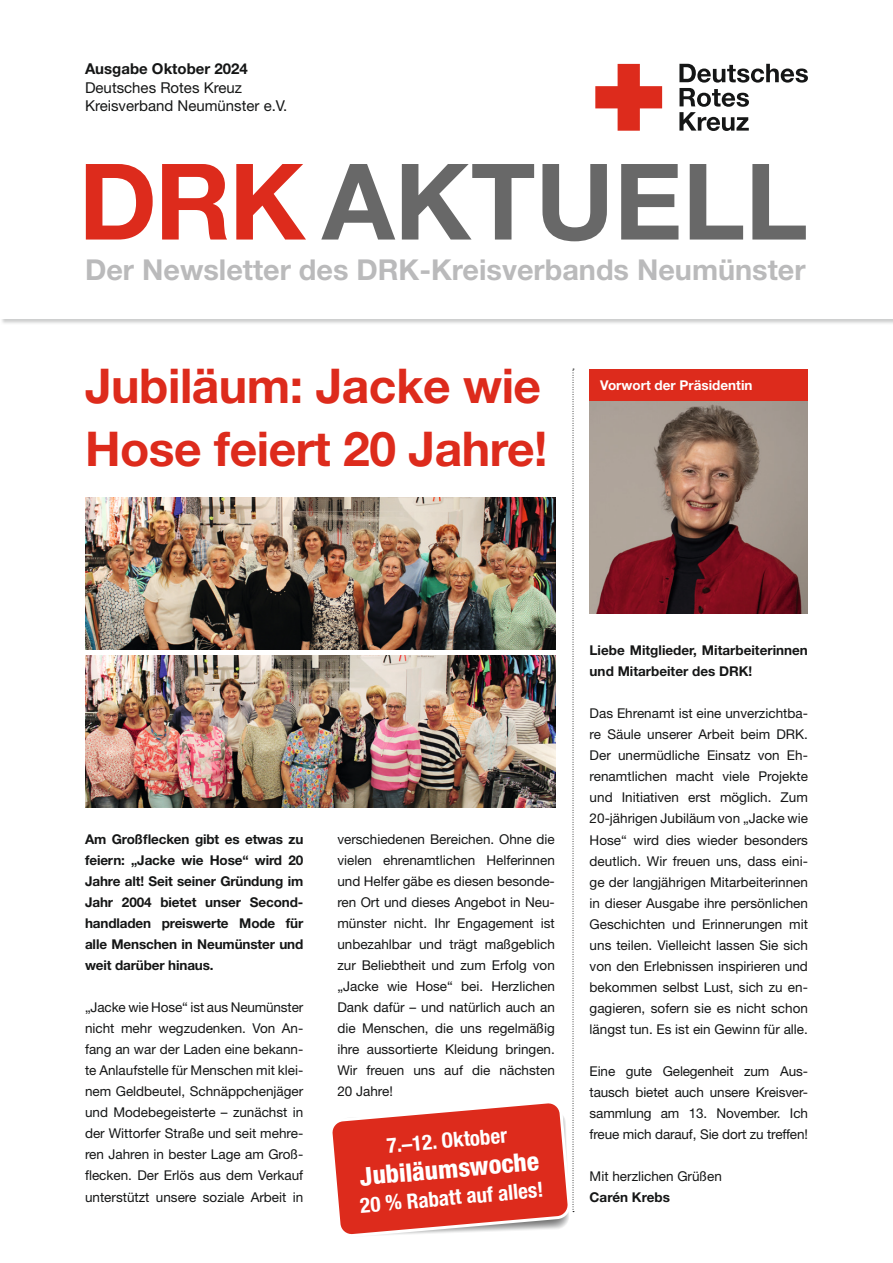
<style>
.page{position:relative;width:893px;height:1263px;background:#fff}
.page>*{position:absolute;margin:0;border:0;box-sizing:border-box;transform-origin:0 0}
.t1{font:700 105.75px "Helvetica Neue LT Std";color:#686868}
.t2{font:700 48px/63px "Helvetica Neue LT Std";letter-spacing:-.01em;color:#dd2b1c}
.t3{font:700 28.8px "Helvetica Neue LT Std";color:#bababb}
.t4{font:800 condensed 25.5px "Helvetica Neue LT Std";color:#fff}
.t5{font:700 condensed 21px "Helvetica Neue LT Std";color:#fff}
.t6{font:15px/18px "Helvetica Neue LT Std";color:#151616}
.t7{font:700 15px "Helvetica Neue LT Std";color:#151616}
.t8{font:13.5px/21px "Helvetica Neue LT Std";color:#151616;text-align:justify}
.t9{font:700 13.5px/21px "Helvetica Neue LT Std";color:#151616;text-align:justify}
.t10{font:700 13.5px "Helvetica Neue LT Std";color:#fff}
.s1{color:#dd2b1c}
</style>
<div class="page">
<svg style="left:595px;top:64px;width:67px;height:67px"></svg>
<svg style="left:679px;top:64px;width:129px;height:67px"></svg>
<img style="left:590px;top:401px;width:218px;height:212px">
<div style="left:590px;top:369px;width:218px;height:32px;background:#dd2b1c"></div>
<img style="left:85px;top:497px;width:245px;height:152px">
<img style="left:85px;top:655px;width:245px;height:152px">
<img style="left:330px;top:369px;width:244px;height:866px">
<p class="t7" style="left:85px;top:60px;width:164px">Ausgabe Oktober 2024</p>
<p class="t6" style="left:85px;top:78px;width:204px">Deutsches Rotes Kreuz<br>Kreisverband Neumünster e.V.</p>
<h1 class="t1" style="left:79px;top:136px;width:731px"><span class="s1">DRK</span> AKTUELL</h1>
<h3 class="t3" style="left:85px;top:252px;width:722px">Der Newsletter des DRK-Kreisverbands Neumünster</h3>
<h2 class="t2" style="left:85px;top:354px;width:464px">Jubiläum: Jacke wie<br>Hose feiert 20 Jahre!</h2>
<p class="t10" style="left:600px;top:376px;width:154px">Vorwort der Präsidentin</p>
<p class="t9" style="left:85px;top:829px;width:220px">Am Großflecken gibt es etwas zu feiern: „Jacke wie Hose“ wird 20<br>Jahre alt! Seit seiner Gründung im Jahr 2004 bietet unser Second&shy;handladen preiswerte Mode für alle Menschen in Neumünster und weit darüber hinaus.</p>
<p class="t8" style="left:85px;top:997px;width:220px">„Jacke wie Hose“ ist aus Neumünster nicht mehr wegzudenken. Von An&shy;fang an war der Laden eine bekann&shy;te Anlaufstelle für Menschen mit klei&shy;nem Geldbeutel, Schnäppchenjäger und Modebegeisterte – zunächst in der Wittorfer Straße und seit mehre&shy;ren Jahren in bester Lage am Groß&shy;flecken. Der Erlös aus dem Verkauf unterstützt unsere soziale Arbeit in</p>
<p class="t8" style="left:337px;top:829px;width:219px">verschiedenen Bereichen. Ohne die vielen ehrenamtlichen Helferinnen und Helfer gäbe es diesen besonde&shy;ren Ort und dieses Angebot in Neu&shy;münster nicht. Ihr Engagement ist unbezahlbar und trägt maßgeblich zur Beliebtheit und zum Erfolg von „Jacke wie Hose“ bei. Herzlichen Dank dafür – und natürlich auch an die Menschen, die uns regelmäßig ihre aussortierte Kleidung bringen.<br>Wir freuen uns auf die nächsten 20 Jahre!</p>
<h3 class="t5" style="left:386px;top:1133px;width:122px;rotate:-5deg">7.–12. Oktober</h3>
<h3 class="t4" style="left:358px;top:1161px;width:181px;rotate:-5deg">Jubiläumswoche</h3>
<h3 class="t5" style="left:359px;top:1192px;width:185px;rotate:-5deg">20 % Rabatt auf alles!</h3>
<p class="t9" style="left:590px;top:640px;width:220px">Liebe Mitglieder, Mitarbeiterinnen und Mitarbeiter des DRK!</p>
<p class="t8" style="left:590px;top:703px;width:220px">Das Ehrenamt ist eine unverzichtba&shy;re Säule unserer Arbeit beim DRK.<br>Der unermüdliche Einsatz von Eh&shy;renamtlichen macht viele Projekte und Initiativen erst möglich. Zum 20-jährigen Jubiläum von „Jacke wie Hose“ wird dies wieder besonders deutlich. Wir freuen uns, dass eini&shy;ge der langjährigen Mitarbeiterinnen in dieser Ausgabe ihre persönlichen Geschichten und Erinnerungen mit uns teilen. Vielleicht lassen Sie sich von den Erlebnissen inspirieren und bekommen selbst Lust, sich zu en&shy;gagieren, sofern sie es nicht schon längst tun. Es ist ein Gewinn für alle.</p>
<p class="t8" style="left:590px;top:1060px;width:220px">Eine gute Gelegenheit zum Aus&shy;tausch bietet auch unsere Kreisver&shy;sammlung am 13. November. Ich freue mich darauf, Sie dort zu treffen!</p>
<p class="t8" style="left:590px;top:1165px;width:134px">Mit herzlichen Grüßen</p>
<p class="t9" style="left:590px;top:1186px;width:82px">Carén Krebs</p>
</div>
